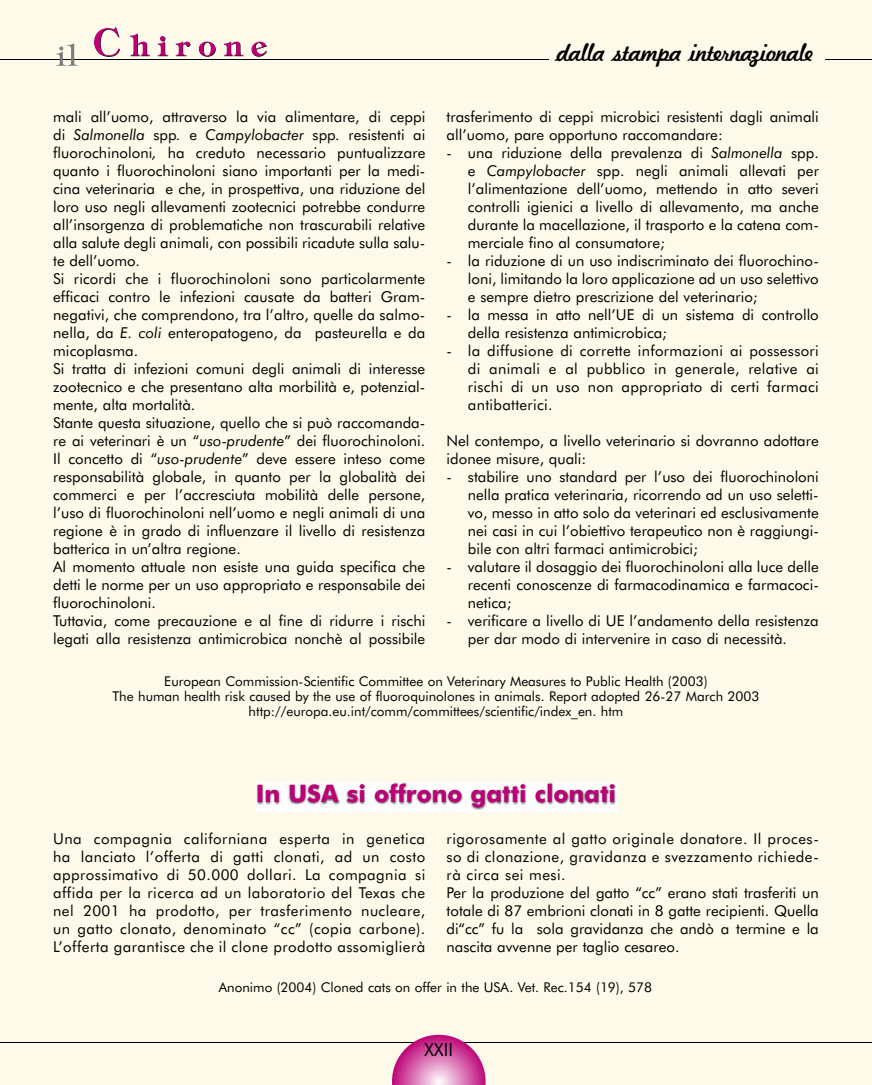
<style>
.page{position:relative;width:872px;height:1085px;background:#fff}
.page>*{position:absolute;margin:0;border:0;box-sizing:border-box;transform-origin:0 0}
.t1{font:700 24px "Futura BT";color:#bc0075}
.t2{font:18px "Kavaler Kursive";color:#000}
.t3{font:18px "Futura BT";color:#000}
.t4{font:15px/18px "Futura BT";color:#000}
.t5{font:13.5px/15px "Futura BT";color:#000;text-align:center}
.s1{font-style:italic}
</style>
<div class="page">
<div style="left:0;top:0;width:872px;height:1084px;background:#fdfae9"></div>
<hr style="left:0;top:59px;width:549px;height:1px;background:#000">
<hr style="left:825px;top:59px;width:47px;height:1px;background:#000">
<hr style="left:0;top:1042px;width:872px;height:1px;background:#000">
<svg style="left:392px;top:1034px;width:93px;height:50px;background:#da79b1"></svg>
<svg style="left:94px;top:27px;width:173px;height:30px;background:#eac9ce"></svg>
<svg style="left:56px;top:43px;width:22px;height:23px"></svg>
<img style="left:257px;top:782px;width:360px;height:29px">
<p class="t2" style="left:555px;top:41px;width:257px">dalla stampa internazionale</p>
<p class="t4" style="left:53px;top:108px;width:374px">mali all’uomo, attraverso la via alimentare, di ceppi di <span class="s1">Salmonella</span> spp<span class="s1">.</span> e <span class="s1">Campylobacter</span> spp<span class="s1">.</span> resistenti ai fluorochinoloni<span class="s1">,</span> ha creduto necessario puntualizzare quanto i fluorochinoloni siano importanti per la medi&shy;cina veterinaria e che, in prospettiva, una riduzione del loro uso negli allevamenti zootecnici potrebbe condurre all’insorgenza di problematiche non trascurabili relative alla salute degli animali, con possibili ricadute sulla salu&shy;te dell’uomo.<br>Si ricordi che i fluorochinoloni sono particolarmente efficaci contro le infezioni causate da batteri Gram&shy;negativi, che comprendono, tra l’altro, quelle da salmo&shy;nella, da <span class="s1">E. coli</span> enteropatogeno, da pasteurella e da micoplasma.<br>Si tratta di infezioni comuni degli animali di interesse zootecnico e che presentano alta morbilità e, potenzial&shy;mente, alta mortalità.<br>Stante questa situazione, quello che si può raccomanda&shy;re ai veterinari è un “<span class="s1">uso-prudente</span>” dei fluorochinoloni.<br>Il concetto di “<span class="s1">uso-prudente</span>” deve essere inteso come responsabilità globale, in quanto per la globalità dei commerci e per l’accresciuta mobilità delle persone, l’uso di fluorochinoloni nell’uomo e negli animali di una regione è in grado di influenzare il livello di resistenza batterica in un’altra regione.<br>Al momento attuale non esiste una guida specifica che detti le norme per un uso appropriato e responsabile dei fluorochinoloni.<br>Tuttavia, come precauzione e al fine di ridurre i rischi legati alla resistenza antimicrobica nonchè al possibile</p>
<p class="t4" style="left:446px;top:108px;width:374px">trasferimento di ceppi microbici resistenti dagli animali all’uomo, pare opportuno raccomandare:</p>
<p class="t4" style="left:468px;top:144px;width:352px;text-align:justify;text-indent:-21px">- una riduzione della prevalenza di <span class="s1">Salmonella</span> spp. e <span class="s1">Campylobacter</span> spp. negli animali allevati per l’alimentazione dell’uomo, mettendo in atto severi controlli igienici a livello di allevamento, ma anche durante la macellazione, il trasporto e la catena com&shy;merciale fino al consumatore;</p>
<p class="t4" style="left:468px;top:252px;width:352px;text-align:justify;text-indent:-21px">- la riduzione di un uso indiscriminato dei fluorochino&shy;loni, limitando la loro applicazione ad un uso selettivo e sempre dietro prescrizione del veterinario;</p>
<p class="t4" style="left:468px;top:306px;width:352px;text-indent:-21px">- la messa in atto nell’UE di un sistema di controllo della resistenza antimicrobica;</p>
<p class="t4" style="left:468px;top:342px;width:352px;text-align:justify;text-indent:-21px">- la diffusione di corrette informazioni ai possessori di animali e al pubblico in generale, relative ai rischi di un uso non appropriato di certi farmaci antibatterici.</p>
<p class="t4" style="left:446px;top:432px;width:374px">Nel contempo, a livello veterinario si dovranno adottare idonee misure, quali:</p>
<p class="t4" style="left:468px;top:468px;width:352px;text-align:justify;text-indent:-21px">- stabilire uno standard per l’uso dei fluorochinoloni nella pratica veterinaria, ricorrendo ad un uso seletti&shy;vo, messo in atto solo da veterinari ed esclusivamente nei casi in cui l’obiettivo terapeutico non è raggiungi&shy;bile con altri farmaci antimicrobici;</p>
<p class="t4" style="left:468px;top:558px;width:352px;text-align:justify;text-indent:-21px">- valutare il dosaggio dei fluorochinoloni alla luce delle recenti conoscenze di farmacodinamica e farmacoci&shy;netica;</p>
<p class="t4" style="left:468px;top:612px;width:352px;text-indent:-21px">- verificare a livello di UE l’andamento della resistenza per dar modo di intervenire in caso di necessità.</p>
<p class="t5" style="left:112px;top:673px;width:648px">European Commission-Scientific Committee on Veterinary Measures to Public Health (2003)<br>The human health risk caused by the use of fluoroquinolones in animals. Report adopted 26-27 March 2003 http://europa.eu.int/comm/committees/scientific/index_en. htm</p>
<h1 class="t1" style="left:256px;top:779px;width:361px">In USA si offrono gatti clonati</h1>
<p class="t4" style="left:53px;top:829px;width:374px;text-align:justify">Una compagnia californiana esperta in genetica ha lanciato l’offerta di gatti clonati, ad un costo approssimativo di 50.000 dollari. La compagnia si affida per la ricerca ad un laboratorio del Texas che nel 2001 ha prodotto, per trasferimento nucleare, un gatto clonato, denominato “cc” (copia carbone).<br>L’offerta garantisce che il clone prodotto assomiglierà</p>
<p class="t4" style="left:446px;top:829px;width:374px">rigorosamente al gatto originale donatore. Il proces&shy;so di clonazione, gravidanza e svezzamento richiede&shy;rà circa sei mesi.<br>Per la produzione del gatto “cc” erano stati trasferiti un totale di 87 embrioni clonati in 8 gatte recipienti. Quella di“cc” fu la sola gravidanza che andò a termine e la nascita avvenne per taglio cesareo.</p>
<p class="t5" style="left:219px;top:979px;width:435px">Anonimo (2004) Cloned cats on offer in the USA. Vet. Rec.154 (19), 578</p>
<p class="t3" style="left:424px;top:1038px;width:30px">XXII</p>
</div>
